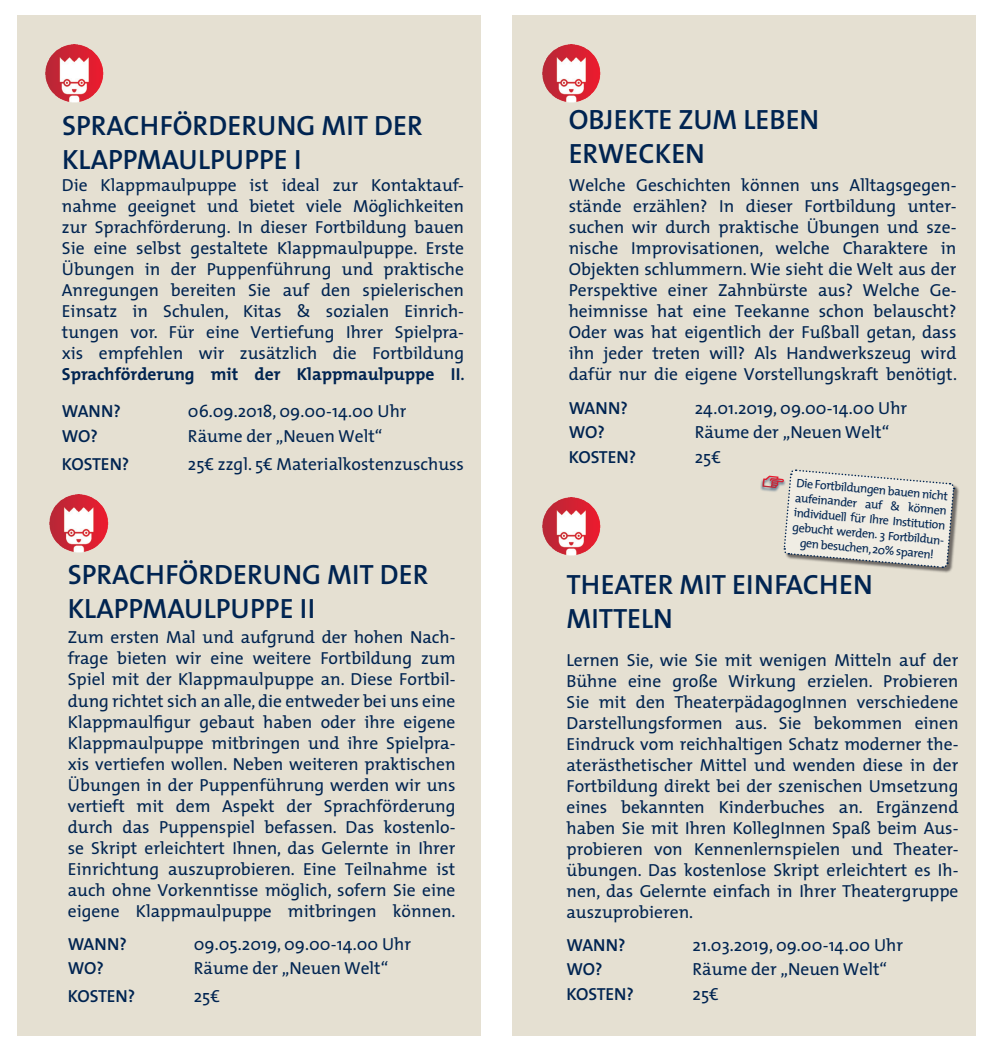
<style>
.page{position:relative;width:993px;height:1052px;background:#fff}
.page>*{position:absolute;margin:0;border:0;box-sizing:border-box;transform-origin:0 0}
.t1{font:600 28px/33.6px "The Mix";color:#002451}
.t2{font:17.5px/21px "The Mix";color:#002451;text-align:justify}
.t3{font:600 17.5px "The Mix";letter-spacing:-.01em;color:#002451}
.t4{font:12.25px/14.9px "The Mix";color:#002451;text-align:center}
.s1{font-weight:700}
.s2{font-weight:600}
</style>
<div class="page">
<div style="left:17px;top:16px;width:463px;height:1020px;background:#e5e0d2"></div>
<img style="left:45px;top:45px;width:59px;height:58px">
<img style="left:49px;top:494px;width:60px;height:59px">
<div style="left:512px;top:15px;width:463px;height:1020px;background:#e5e0d2"></div>
<img style="left:542px;top:45px;width:59px;height:58px">
<div style="left:784px;top:471px;width:175px;height:102px;background:#231f20;opacity:.6"></div>
<div style="left:759px;top:476px;width:26px;height:17px;background:#002e5e;opacity:.6"></div>
<svg style="left:762px;top:469px;width:192px;height:100px"></svg>
<img style="left:542px;top:498px;width:59px;height:58px">
<p class="t1" style="left:62px;top:108px;width:362px">SPRACHFÖRDERUNG MIT DER<br>KLAPPMAULPUPPE I</p>
<p class="t2" style="left:62px;top:174px;width:403px">Die Klappmaulpuppe ist ideal zur Kontaktauf&shy;nahme geeignet und bietet viele Möglichkeiten zur Sprachförderung. In dieser Fortbildung bauen Sie eine selbst gestaltete Klappmaulpuppe. Erste Übungen in der Puppenführung und praktische</p>
<p class="t2" style="left:62px;top:279px;width:404px">Anregungen bereiten Sie auf den spielerischen Einsatz in Schulen, Kitas &amp; sozialen Einrich&shy;tungen vor. Für eine Vertiefung Ihrer Spielpra&shy;xis empfehlen wir zusätzlich die Fortbildung <span class="s1">Sprachförderung mit der Klappmaulpuppe II</span><span class="s2">.</span></p>
<p class="t3" style="left:62px;top:397px;width:61px">WANN?</p>
<p class="t2" style="left:188px;top:400px;width:220px">06.09.2018, 09.00-14.00 Uhr</p>
<p class="t3" style="left:62px;top:421px;width:38px">WO?</p>
<p class="t2" style="left:188px;top:425px;width:196px">Räume der „Neuen Welt“</p>
<p class="t3" style="left:62px;top:449px;width:69px">KOSTEN?</p>
<p class="t2" style="left:188px;top:453px;width:277px">25€ zzgl. 5€ Materialkostenzuschuss</p>
<p class="t1" style="left:68px;top:557px;width:362px">SPRACHFÖRDERUNG MIT DER<br>KLAPPMAULPUPPE II</p>
<p class="t2" style="left:68px;top:626px;width:389px">Zum ersten Mal und aufgrund der hohen Nach&shy;frage bieten wir eine weitere Fortbildung zum Spiel mit der Klappmaulpuppe an. Diese Fortbil&shy;dung richtet sich an alle, die entweder bei uns eine Klappmaulfigur gebaut haben oder ihre eigene Klappmaulpuppe mitbringen und ihre Spielpra&shy;xis vertiefen wollen. Neben weiteren praktischen Übungen in der Puppenführung werden wir uns vertieft mit dem Aspekt der Sprachförderung durch das Puppenspiel befassen. Das kostenlo&shy;se Skript erleichtert Ihnen, das Gelernte in Ihrer Einrichtung auszuprobieren. Eine Teilnahme ist auch ohne Vorkenntisse möglich, sofern Sie eine eigene Klappmaulpuppe mitbringen können.</p>
<p class="t3" style="left:68px;top:929px;width:61px">WANN?</p>
<p class="t2" style="left:194px;top:933px;width:219px">09.05.2019, 09.00-14.00 Uhr</p>
<p class="t3" style="left:68px;top:954px;width:38px">WO?</p>
<p class="t2" style="left:194px;top:957px;width:196px">Räume der „Neuen Welt“</p>
<p class="t3" style="left:68px;top:982px;width:69px">KOSTEN?</p>
<p class="t2" style="left:194px;top:985px;width:28px">25€</p>
<p class="t1" style="left:568px;top:102px;width:252px">OBJEKTE ZUM LEBEN</p>
<p class="t1" style="left:568px;top:135px;width:138px">ERWECKEN</p>
<p class="t2" style="left:568px;top:174px;width:390px">Welche Geschichten können uns Alltagsgegen&shy;stände erzählen? In dieser Fortbildung unter&shy;suchen wir durch praktische Übungen und sze&shy;nische Improvisationen, welche Charaktere in Objekten schlummern. Wie sieht die Welt aus der Perspektive einer Zahnbürste aus? Welche Ge&shy;heimnisse hat eine Teekanne schon belauscht?<br>Oder was hat eigentlich der Fußball getan, dass ihn jeder treten will? Als Handwerkszeug wird dafür nur die eigene Vorstellungskraft benötigt.</p>
<p class="t3" style="left:568px;top:393px;width:61px">WANN?</p>
<p class="t2" style="left:694px;top:397px;width:214px">24.01.2019, 09.00-14.00 Uhr</p>
<p class="t3" style="left:568px;top:418px;width:38px">WO?</p>
<p class="t2" style="left:694px;top:421px;width:196px">Räume der „Neuen Welt“</p>
<p class="t3" style="left:568px;top:442px;width:69px">KOSTEN?</p>
<p class="t2" style="left:694px;top:446px;width:28px">25€</p>
<p class="t4" style="left:796px;top:475px;width:154px;rotate:5deg">Die Fortbildungen bauen nicht aufeinander auf &amp; können individuell für Ihre Institution gebucht werden. 3 Fortbildun&shy;gen besuchen, 20% sparen!</p>
<p class="t1" style="left:566px;top:567px;width:308px">THEATER MIT EINFACHEN</p>
<p class="t1" style="left:566px;top:600px;width:108px">MITTELN</p>
<p class="t2" style="left:566px;top:648px;width:393px">Lernen Sie, wie Sie mit wenigen Mitteln auf der Bühne eine große Wirkung erzielen. Probieren Sie mit den TheaterpädagogInnen verschiedene Darstellungsformen aus. Sie bekommen einen Eindruck vom reichhaltigen Schatz moderner the&shy;aterästhetischer Mittel und wenden diese in der Fortbildung direkt bei der szenischen Umsetzung eines bekannten Kinderbuches an. Ergänzend</p>
<p class="t2" style="left:566px;top:816px;width:393px">haben Sie mit Ihren KollegInnen Spaß beim Aus&shy;probieren von Kennenlernspielen und Theater&shy;übungen. Das kostenlose Skript erleichtert es Ih&shy;nen, das Gelernte einfach in Ihrer Theatergruppe</p>
<p class="t2" style="left:566px;top:900px;width:128px">auszuprobieren.</p>
<p class="t3" style="left:566px;top:930px;width:61px">WANN?</p>
<p class="t2" style="left:692px;top:934px;width:212px">21.03.2019, 09.00-14.00 Uhr</p>
<p class="t3" style="left:566px;top:955px;width:38px">WO?</p>
<p class="t2" style="left:692px;top:958px;width:196px">Räume der „Neuen Welt“</p>
<p class="t3" style="left:566px;top:979px;width:69px">KOSTEN?</p>
<p class="t2" style="left:692px;top:983px;width:28px">25€</p>
</div>
